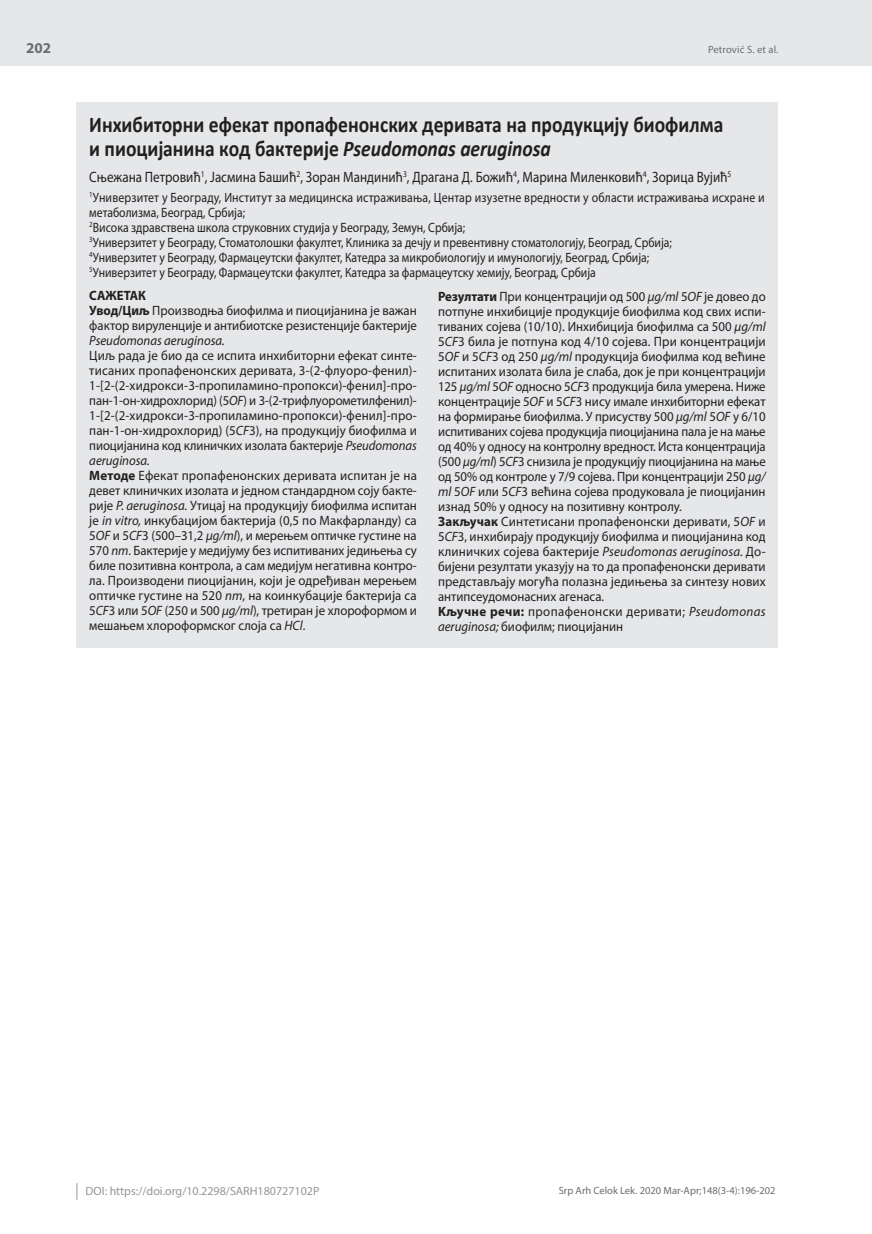
<style>
.page{position:relative;width:872px;height:1234px;background:#fff}
.page>*{position:absolute;margin:0;border:0;box-sizing:border-box;transform-origin:0 0}
.t1{font:700 22.5px/24px "Calibri";color:#231f20;scale:.87 1}
.t2{font:15px "Myriad Pro";color:#231f20;scale:.87 1}
.t3{font:700 15px "Myriad Pro";color:#6c6d70}
.t4{font:13.5px/15px "Myriad Pro";color:#231f20;scale:.95 1}
.t5{font:13.5px/15px "Myriad Pro";color:#231f20;scale:.96 1}
.t6{font:13.5px/15px "Myriad Pro";color:#231f20;scale:.88 1}
.t7{font:italic 13.5px "Myriad Pro";color:#231f20;scale:.95 1}
.t8{font:12px "Myriad Pro";color:#939598}
.t9{font:10.5px "Myriad Pro";color:#6c6d70}
.s1{font-style:italic}
.s2{font-weight:700}
</style>
<div class="page">
<div style="left:0;top:0;width:872px;height:66px;background:#e6e7e9"></div>
<svg style="left:77px;top:1183px;width:1px;height:16px"></svg>
<div style="left:77px;top:102px;width:701px;height:545px;background:#e6e7e9"></div>
<p class="t3" style="left:26px;top:38px;width:26px">202</p>
<p class="t9" style="left:708px;top:43px;width:72px">Petrović S. et al.</p>
<h1 class="t1" style="left:89px;top:112px;width:730px">Инхибиторни ефекат пропафенонских деривата на продукцију биофилма и пиоцијанина код бактерије <span class="s1">Pseudomonas aeruginosa</span></h1>
<p class="t2" style="left:89px;top:168px;width:739px">Сњежана Петровић<sup>1</sup>, Јасмина Башић<sup>2</sup>, Зоран Мандинић<sup>3</sup>, Драгана Д. Божић<sup>4</sup>, Марина Миленковић<sup>4</sup>, Зорица Вујић<sup>5</sup></p>
<p class="t6" style="left:89px;top:189px;width:769px"><sup>1</sup>Универзитет у Београду, Институт за медицинска истраживања, Центар изузетне вредности у области истраживања исхране и метаболизма, Београд, Србија;<br><sup>2</sup>Висока здравствена школа струковних студија у Београду, Земун, Србија;<br><sup>3</sup>Универзитет у Београду, Стоматолошки факултет, Клиника за дечју и превентивну стоматологију, Београд, Србија;<br><sup>4</sup>Универзитет у Београду, Фармацеутски факултет, Катедра за микробиологију и имунологију, Београд, Србија;<br><sup>5</sup>Универзитет у Београду, Фармацеутски факултет, Катедра за фармацеутску хемију, Београд, Србија</p>
<p class="t4" style="left:89px;top:287px;width:346px"><span class="s2">САЖЕТАК<br>Увод/Циљ</span> Производња биофилма и пиоцијанина je важан фактор вируленције и антибиотске резистенције бактерије</p>
<p class="t7" style="left:89px;top:331px;width:144px">Pseudomonas aeruginosa.</p>
<p class="t5" style="left:89px;top:347px;width:343px">Циљ рада је био да се испита инхибиторни ефекат синте&shy;тисаних пропафенонских деривата, 3-(2-флуоро-фенил)- 1-[2-(2-хидрокси-3-пропиламино-пропокси)-фенил]-про&shy;пан-1-он-хидрохлорид) (5<span class="s1">OF</span>) и 3-(2-трифлуорометилфенил)- 1-[2-(2-хидрокси-3-пропиламино-пропокси)-фенил]-про&shy;пан-1-он-хидрохлорид) (5<span class="s1">CF</span>3), на продукцију биофилма и пиоцијанина код клиничких изолата бактерије <span class="s1">Pseudomonas aeruginosa.<br></span><span class="s2">Методе</span> Ефекат пропафенонских деривата испитан је на девет клиничких изолата и једном стандардном соју бакте&shy;рије <span class="s1">P. aeruginosa.</span> Утицај на продукцију биофилма испитан је <span class="s1">in vitro,</span> инкубацијом бактерија (0,5 по Макфарланду) са 5<span class="s1">OF</span> и 5<span class="s1">CF</span>3 (500–31,2 <span class="s1">µg/ml</span>), и мерењем оптичке густине на 570 <span class="s1">nm</span>. Бактерије у медијуму без испитиваних једињења су биле позитивна контрола, а сам медијум негативна контро&shy;ла. Производени пиоцијанин, који је одређиван мерењем оптичке густине на 520 <span class="s1">nm</span>, на коинкубације бактерија са 5<span class="s1">CF</span>3 или 5<span class="s1">OF</span> (250 и 500 <span class="s1">μg/ml</span>), третиран је хлороформом и мешањем хлороформског слојa са <span class="s1">HCl</span>.</p>
<p class="t4" style="left:438px;top:288px;width:346px"><span class="s2">Резултати</span> При концентрацији од 500 <span class="s1">µg/ml</span> 5<span class="s1">OF</span> је довео до потпуне инхибиције продукције биофилма код свих испи&shy;тиваних сојева (10/10). Инхибиција биофилма са 500 <span class="s1">µg/ml </span>5<span class="s1">CF</span>3 била је потпуна код 4/10 сојева. При концентрацији 5<span class="s1">OF</span> и 5<span class="s1">CF</span>3 од 250 <span class="s1">µg/ml</span> продукција биофилма код већине испитаних изолата била је слаба, док је при концентрацији 125 <span class="s1">µg/ml</span> 5<span class="s1">OF</span> односно 5<span class="s1">CF</span>3 продукција била умерена. Ниже концентрације 5<span class="s1">OF</span> и 5<span class="s1">CF</span>3 нису имале инхибиторни ефекат на формирање биофилма. У присуству 500 <span class="s1">μg/ml</span> 5<span class="s1">OF</span> у 6/10 испитиваних сојева продукција пиоцијанина пала је на мање од 40% у односу на контролну вредност. Иста концентрација (500 <span class="s1">μg/ml</span>) 5<span class="s1">CF</span>3 снизила је продукцију пиоцијанина на мање од 50% од контроле у 7/9 сојева. При концентрацији 250 <span class="s1">µg/ ml</span> 5<span class="s1">OF</span> или 5<span class="s1">CF</span>3 већина сојева продуковала је пиоцијанин изнад 50% у односу на позитивну контролу.<br><span class="s2">Закључак</span> Синтетисани пропафенонски деривати, 5<span class="s1">OF</span> и 5<span class="s1">CF</span>3, инхибирају продукцију биофилма и пиоцијанина код клиничких сојева бактерије <span class="s1">Pseudomonas aeruginosa.</span> До&shy;бијени резултати указују на то да пропафенонски деривати представљају могућа полазна једињења за синтезу нових антипсеудомонасних агенаса.<br><span class="s2">Kључне речи:</span> пропафенонски деривати; <span class="s1">Pseudomonas aeruginosa;</span> биофилм; пиоцијанин</p>
<p class="t8" style="left:86px;top:1183px;width:235px">DOI: https://doi.org/10.2298/SARH180727102P</p>
<p class="t9" style="left:559px;top:1184px;width:218px">Srp Arh Celok Lek. 2020 Mar-Apr;148(3-4):196-202</p>
</div>
